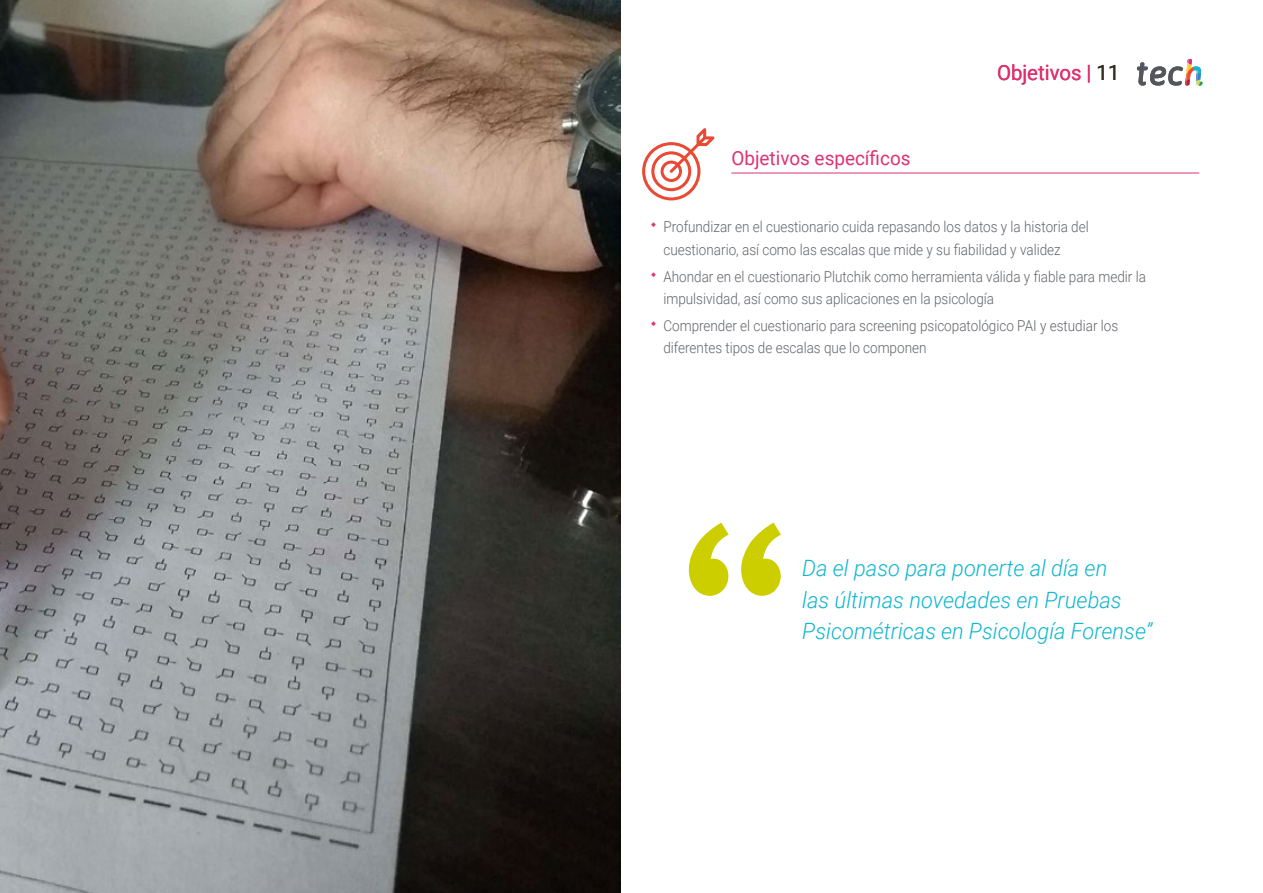
<style>
.page{position:relative;width:1263px;height:893px;background:#fff}
.page>*{position:absolute;margin:0;border:0;box-sizing:border-box;transform-origin:0 0}
.t1{font:italic 300 22.5px/31.5px "Roboto";color:#0fb6cf}
.t2{font:21px "Roboto";color:#df316f}
.t3{font:19.5px "Roboto";color:#df3174}
.t4{font:300 15px/22.5px "Roboto";color:#61646a;scale:.9 1}
.s1{color:#312e20}
</style>
<div class="page">
<svg style="left:689px;top:523px;width:92px;height:73px"></svg>
<img style="left:0;top:0;width:621px;height:893px">
<hr style="left:731px;top:173px;width:468px;height:1px;background:#df3174">
<svg style="left:642px;top:128px;width:72px;height:72px"></svg>
<svg style="left:1137px;top:59px;width:65px;height:27px"></svg>
<h3 class="t3" style="left:731px;top:144px;width:181px">Objetivos específicos</h3>
<h2 class="t2" style="left:997px;top:57px;width:124px">Objetivos | <span class="s1">11</span></h2>
<p class="t4" style="left:663px;top:215px;width:474px">Profundizar en el cuestionario cuida repasando los datos y la historia del cuestionario, así como las escalas que mide y su fiabilidad y validez</p>
<p class="t4" style="left:663px;top:264px;width:538px">Ahondar en el cuestionario Plutchik como herramienta válida y fiable para medir la impulsividad, así como sus aplicaciones en la psicología</p>
<p class="t4" style="left:663px;top:314px;width:507px">Comprender el cuestionario para screening psicopatológico PAI y estudiar los diferentes tipos de escalas que lo componen</p>
<h1 class="t1" style="left:802px;top:551px;width:352px">Da el paso para ponerte al día en<br>las últimas novedades en Pruebas<br>Psicométricas en Psicología Forense”</h1>
</div>
